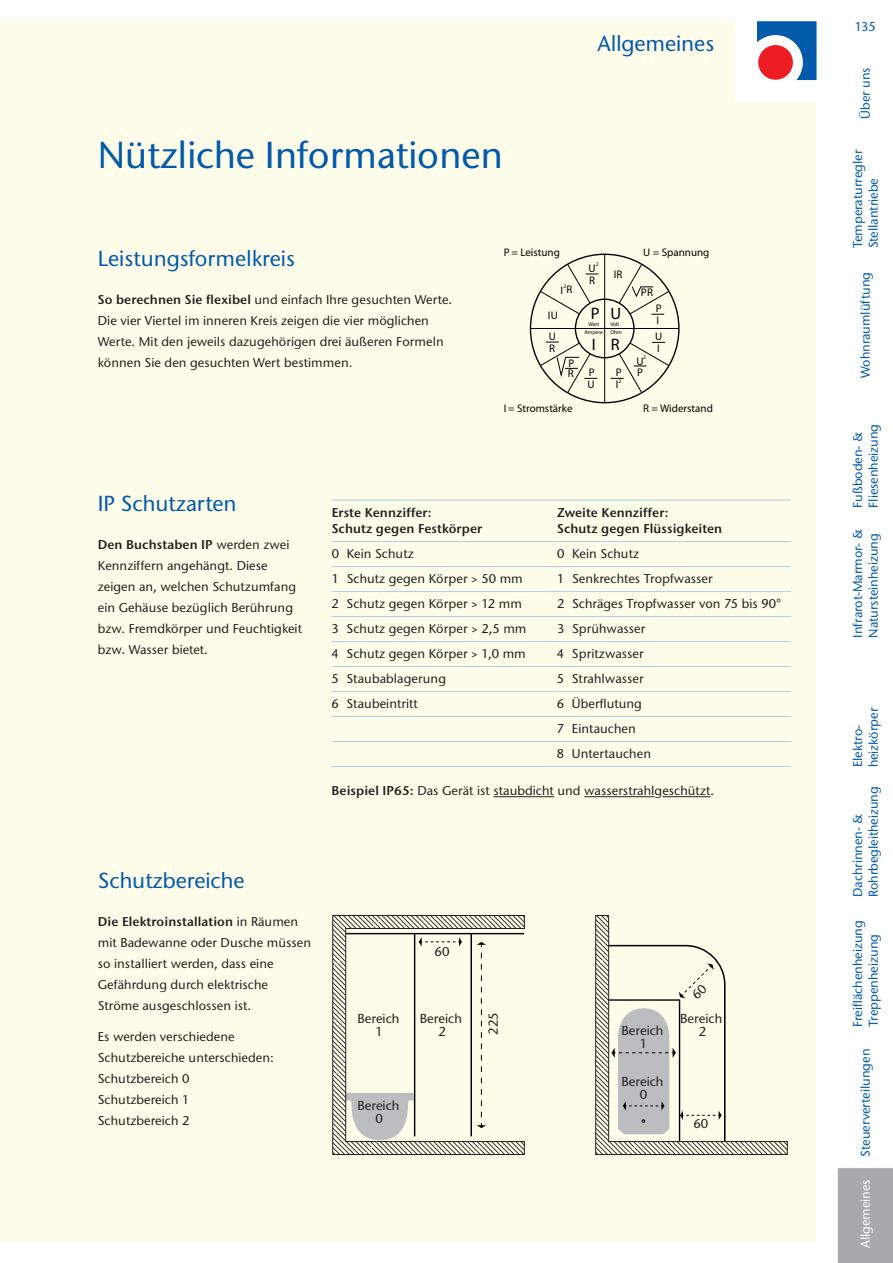
<style>
.page{position:relative;width:893px;height:1263px;background:#fff}
.page>*{position:absolute;margin:0;border:0;box-sizing:border-box;transform-origin:0 0}
.t1{font:500 37.5px "ITC Stone Sans";color:#015aaa}
.t2{font:500 21.75px "ITC Stone Sans";color:#015aaa}
.t3{font:16.5px "Myriad Pro";color:#000002}
.t4{font:500 12.9px/12.8px "ITC Stone Sans";color:#231f20;text-align:center}
.t5{font:500 12.75px/21px "ITC Stone Sans";letter-spacing:.005em;color:#231f20}
.t6{font:500 12.75px/15.8px "ITC Stone Sans";letter-spacing:-.005em;color:#015aaa}
.t7{font:600 12.75px/16.5px "ITC Stone Sans";letter-spacing:.005em;color:#231f20}
.t8{font:500 12.75px "ITC Stone Sans";letter-spacing:-.005em;color:#fff}
.t9{font:11.1px/21.1px "Myriad Pro";color:#000002}
.t10{font:5.55px "Myriad Pro";color:#000002}
.s1{font-weight:600}
</style>
<div class="page">
<div style="left:0;top:21px;width:816px;height:1221px;background:#fffde9"></div>
<hr style="left:604px;top:254px;width:1px;height:148px;background:#000002">
<hr style="left:530px;top:328px;width:149px;height:1px;background:#000002">
<svg style="left:539px;top:263px;width:131px;height:131px"></svg>
<svg style="left:332px;top:915px;width:193px;height:240px"></svg>
<hr style="left:493px;top:796px;width:61px;height:1px;background:#231f20">
<hr style="left:584px;top:796px;width:71px;height:1px;background:#231f20">
<hr style="left:662px;top:796px;width:48px;height:1px;background:#231f20">
<hr style="left:332px;top:541px;width:225px;height:1px;background:#accfed">
<hr style="left:557px;top:541px;width:234px;height:1px;background:#accfed">
<hr style="left:332px;top:566px;width:225px;height:1px;background:#accfed">
<hr style="left:557px;top:566px;width:234px;height:1px;background:#accfed">
<hr style="left:332px;top:591px;width:225px;height:1px;background:#accfed">
<hr style="left:557px;top:591px;width:234px;height:1px;background:#accfed">
<hr style="left:332px;top:616px;width:225px;height:1px;background:#accfed">
<hr style="left:557px;top:616px;width:234px;height:1px;background:#accfed">
<hr style="left:332px;top:641px;width:225px;height:1px;background:#accfed">
<hr style="left:557px;top:641px;width:234px;height:1px;background:#accfed">
<hr style="left:332px;top:691px;width:225px;height:1px;background:#accfed">
<hr style="left:557px;top:691px;width:234px;height:1px;background:#accfed">
<hr style="left:332px;top:716px;width:225px;height:1px;background:#accfed">
<hr style="left:557px;top:716px;width:234px;height:1px;background:#accfed">
<hr style="left:332px;top:741px;width:225px;height:1px;background:#accfed">
<hr style="left:557px;top:741px;width:234px;height:1px;background:#accfed">
<hr style="left:332px;top:766px;width:225px;height:1px;background:#accfed">
<hr style="left:557px;top:766px;width:234px;height:1px;background:#accfed">
<hr style="left:332px;top:500px;width:225px;height:1px;background:#accfed">
<hr style="left:557px;top:500px;width:234px;height:1px;background:#accfed">
<hr style="left:332px;top:666px;width:225px;height:1px;background:#accfed">
<hr style="left:557px;top:666px;width:234px;height:1px;background:#accfed">
<div style="left:736px;top:0;width:102px;height:102px;background:#fff"></div>
<svg style="left:757px;top:21px;width:59px;height:59px"></svg>
<div style="left:758px;top:45px;width:35px;height:35px;background:#ee1d23;border-radius:50%"></div>
<div style="left:838px;top:1168px;width:55px;height:95px;background:#a8a9ad"></div>
<svg style="left:596px;top:915px;width:191px;height:239px"></svg>
<h1 class="t1" style="left:98px;top:132px;width:407px">Nützliche Informationen</h1>
<h2 class="t2" style="left:597px;top:30px;width:119px">Allgemeines</h2>
<h2 class="t2" style="left:98px;top:245px;width:199px">Leistungsformelkreis</h2>
<p class="t5" style="left:98px;top:289px;width:356px"><span class="s1">So berechnen Sie flexibel</span> und einfach Ihre gesuchten Werte.<br>Die vier Viertel im inneren Kreis zeigen die vier möglichen Werte. Mit den jeweils dazugehörigen drei äußeren Formeln können Sie den gesuchten Wert bestimmen.</p>
<p class="t9" style="left:503px;top:242px;width:58px">P = Leistung</p>
<p class="t9" style="left:643px;top:242px;width:68px">U = Spannung</p>
<p class="t10" style="left:563px;top:282px;width:4px">2</p>
<p class="t9" style="left:561px;top:279px;width:13px">I R</p>
<p class="t10" style="left:596px;top:261px;width:4px">2</p>
<p class="t9" style="left:588px;top:257px;width:9px">U</p>
<p class="t9" style="left:589px;top:269px;width:7px">R</p>
<p class="t9" style="left:614px;top:264px;width:10px">IR</p>
<p class="t9" style="left:641px;top:282px;width:14px">PR</p>
<p class="t9" style="left:548px;top:305px;width:12px">IU<br>U</p>
<p class="t9" style="left:549px;top:337px;width:7px">R</p>
<p class="t3" style="left:591px;top:304px;width:10px">P</p>
<p class="t3" style="left:610px;top:304px;width:12px">U</p>
<p class="t10" style="left:588px;top:321px;width:12px">Watt</p>
<p class="t10" style="left:610px;top:321px;width:11px">Volt</p>
<p class="t10" style="left:610px;top:329px;width:13px">Ohm</p>
<p class="t3" style="left:611px;top:334px;width:10px">R</p>
<p class="t10" style="left:584px;top:329px;width:20px">Ampere</p>
<p class="t3" style="left:592px;top:334px;width:5px">I</p>
<p class="t9" style="left:656px;top:297px;width:7px">P</p>
<p class="t9" style="left:656px;top:309px;width:4px">I</p>
<p class="t9" style="left:657px;top:337px;width:4px">I</p>
<p class="t9" style="left:655px;top:326px;width:9px">U</p>
<p class="t9" style="left:568px;top:353px;width:7px">P</p>
<p class="t9" style="left:568px;top:363px;width:7px">R</p>
<p class="t10" style="left:643px;top:354px;width:4px">2</p>
<p class="t9" style="left:636px;top:350px;width:9px">U</p>
<p class="t9" style="left:589px;top:362px;width:7px">P</p>
<p class="t9" style="left:616px;top:362px;width:7px">P</p>
<p class="t9" style="left:637px;top:361px;width:7px">P</p>
<p class="t9" style="left:587px;top:374px;width:9px">U</p>
<p class="t10" style="left:618px;top:377px;width:4px">2</p>
<p class="t9" style="left:616px;top:374px;width:4px">I</p>
<p class="t9" style="left:503px;top:397px;width:71px">I = Stromstärke</p>
<p class="t9" style="left:643px;top:397px;width:71px">R = Widerstand</p>
<h2 class="t2" style="left:98px;top:490px;width:140px">IP Schutzarten</h2>
<p class="t5" style="left:98px;top:534px;width:206px"><span class="s1">Den Buchstaben IP</span> werden zwei<br>Kennziffern angehängt. Diese zeigen an, welchen Schutzumfang ein Gehäuse bezüglich Berührung bzw. Fremdkörper und Feuchtigkeit bzw. Wasser bietet.</p>
<p class="t7" style="left:332px;top:504px;width:152px">Erste Kennziffer:<br>Schutz gegen Festkörper</p>
<p class="t7" style="left:557px;top:504px;width:167px">Zweite Kennziffer:<br>Schutz gegen Flüssigkeiten</p>
<p class="t5" style="left:332px;top:543px;width:84px">0 Kein Schutz</p>
<p class="t5" style="left:557px;top:543px;width:84px">0 Kein Schutz</p>
<p class="t5" style="left:332px;top:568px;width:193px">1 Schutz gegen Körper &gt; 50 mm</p>
<p class="t5" style="left:557px;top:568px;width:157px">1 Senkrechtes Tropfwasser</p>
<p class="t5" style="left:332px;top:593px;width:192px">2 Schutz gegen Körper &gt; 12 mm</p>
<p class="t5" style="left:557px;top:593px;width:226px">2 Schräges Tropfwasser von 75 bis 90°</p>
<p class="t5" style="left:332px;top:618px;width:196px">3 Schutz gegen Körper &gt; 2,5 mm</p>
<p class="t5" style="left:557px;top:618px;width:90px">3 Sprühwasser</p>
<p class="t5" style="left:332px;top:643px;width:196px">4 Schutz gegen Körper &gt; 1,0 mm</p>
<p class="t5" style="left:557px;top:643px;width:88px">4 Spritzwasser</p>
<p class="t5" style="left:332px;top:668px;width:116px">5 Staubablagerung</p>
<p class="t5" style="left:557px;top:668px;width:88px">5 Strahlwasser</p>
<p class="t5" style="left:332px;top:693px;width:88px">6 Staubeintritt</p>
<p class="t5" style="left:557px;top:691px;width:96px;line-height:25px">6 Überflutung<br>7 Eintauchen<br>8 Untertauchen</p>
<p class="t5" style="left:332px;top:780px;width:384px"><span class="s1">Beispiel IP65:</span> Das Gerät ist staubdicht und wasserstrahlgeschützt.</p>
<h2 class="t2" style="left:98px;top:867px;width:148px">Schutzbereiche</h2>
<p class="t5" style="left:98px;top:911px;width:215px"><span class="s1">Die Elektroinstallation</span> in Räumen mit Badewanne oder Dusche müssen so installiert werden, dass eine<br>Gefährdung durch elektrische<br>Ströme ausgeschlossen ist.</p>
<p class="t5" style="left:98px;top:1026px;width:178px">Es werden verschiedene<br>Schutzbereiche unterschieden:<br>Schutzbereich 0<br>Schutzbereich 1<br>Schutzbereich 2</p>
<p class="t4" style="left:435px;top:945px;width:16px">60</p>
<p class="t4" style="left:370px;top:1034px;width:24px;rotate:-90deg">225</p>
<p class="t4" style="left:357px;top:1012px;width:44px">Bereich<br>1</p>
<p class="t4" style="left:420px;top:1012px;width:44px">Bereich<br>2</p>
<p class="t4" style="left:357px;top:1099px;width:44px">Bereich<br>0</p>
<p class="t4" style="left:487px;top:1034px;width:24px;rotate:-90deg">225</p>
<p class="t4" style="left:680px;top:1012px;width:44px">Bereich</p>
<p class="t4" style="left:621px;top:1024px;width:44px">Bereich</p>
<p class="t4" style="left:699px;top:1025px;width:9px">2</p>
<p class="t4" style="left:640px;top:1037px;width:9px">1</p>
<p class="t4" style="left:621px;top:1075px;width:44px">Bereich<br>0</p>
<p class="t4" style="left:693px;top:1117px;width:16px">60</p>
<p class="t6" style="left:855px;top:19px;width:22px">135</p>
<p class="t6" style="left:857px;top:119px;width:53px;rotate:-90deg">Über uns</p>
<p class="t6" style="left:850px;top:248px;width:100px;rotate:-90deg">Temperaturregler<br>Stellantriebe</p>
<p class="t6" style="left:857px;top:378px;width:107px;rotate:-90deg">Wohnraumlüftung</p>
<p class="t6" style="left:850px;top:508px;width:85px;rotate:-90deg">Fußboden- &amp;<br>Fliesenheizung</p>
<p class="t6" style="left:850px;top:638px;width:110px;rotate:-90deg">Infrarot-Marmor- &amp;<br>Natursteinheizung</p>
<p class="t6" style="left:850px;top:767px;width:61px;rotate:-90deg">Elektro&shy;heizkörper</p>
<p class="t6" style="left:850px;top:897px;width:112px;rotate:-90deg">Dachrinnen- &amp;<br>Rohrbegleitheizung</p>
<p class="t6" style="left:850px;top:1027px;width:108px;rotate:-90deg">Freiflächenheizung<br>Treppenheizung</p>
<p class="t6" style="left:857px;top:1156px;width:109px;rotate:-90deg">Steuerverteilungen</p>
<p class="t8" style="left:858px;top:1248px;width:70px;rotate:-90deg">Allgemeines</p>
</div>
